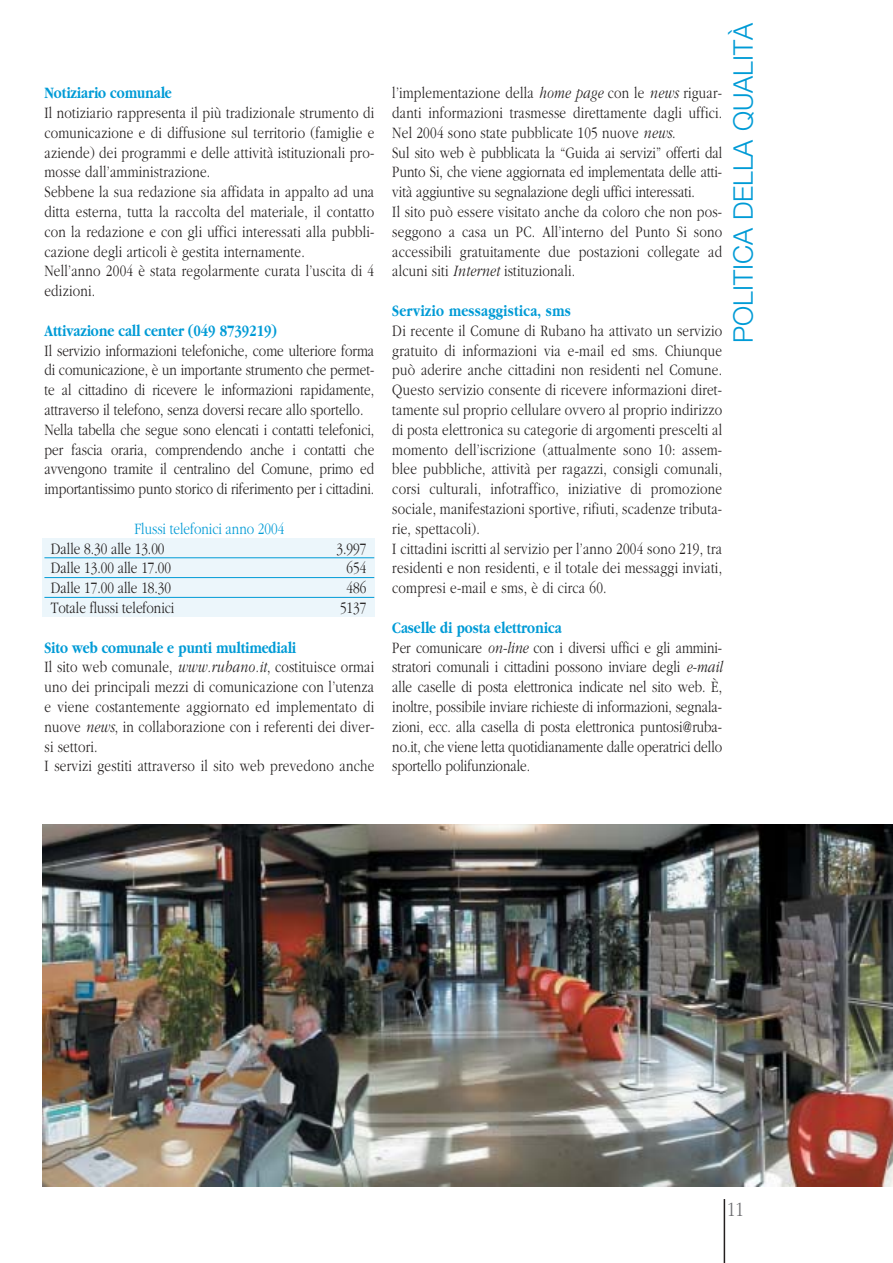
<style>
.page{position:relative;width:893px;height:1263px;background:#fff}
.page>*{position:absolute;margin:0;border:0;box-sizing:border-box;transform-origin:0 0}
.t1{font:300 27px "Helvetica Neue";color:#009bd6}
.t2{font:300 21px "Aplgaram";color:#6c6d70}
.t3{font:300 16.5px/19.8px "Aplgaram";letter-spacing:.015em;color:#231f1f}
.t4{font:700 16.5px "Aplgaram";color:#009bd6}
.t5{font:700 16.5px "Aplgaram";letter-spacing:.02em;color:#009bd6}
.t6{font:300 16.5px "Aplgaram";color:#009bd6}
.s1{font-weight:700;color:#009bd6}
.s2{font-style:italic}
</style>
<div class="page">
<img style="left:43px;top:824px;width:849px;height:362px">
<div style="left:43px;top:539px;width:332px;height:78px;background:#ecf6fb"></div>
<hr style="left:44px;top:558px;width:330px;height:1px;background:#009bd6">
<hr style="left:44px;top:577px;width:330px;height:1px;background:#009bd6">
<hr style="left:44px;top:597px;width:330px;height:1px;background:#009bd6">
<hr style="left:723px;top:1199px;width:2px;height:64px;background:#231f1f">
<p class="t4" style="left:44px;top:86px;width:129px">Notiziario comunale</p>
<p class="t3" style="left:44px;top:104px;width:331px">Il notiziario rappresenta il più tradizionale strumento di comunicazione e di diffusione sul territorio (famiglie e aziende) dei programmi e delle attività istituzionali pro&shy;mosse dall’amministrazione.<br>Sebbene la sua redazione sia affidata in appalto ad una ditta esterna, tutta la raccolta del materiale, il contatto con la redazione e con gli uffici interessati alla pubbli&shy;cazione degli articoli è gestita internamente.<br>Nell’anno 2004 è stata regolarmente curata l’uscita di 4 edizioni.</p>
<p class="t4" style="left:44px;top:324px;width:234px">Attivazione call center (049 8739219)</p>
<p class="t3" style="left:44px;top:342px;width:331px">Il servizio informazioni telefoniche, come ulteriore forma di comunicazione, è un importante strumento che permet&shy;te al cittadino di ricevere le informazioni rapidamente, attraverso il telefono, senza doversi recare allo sportello.<br>Nella tabella che segue sono elencati i contatti telefonici, per fascia oraria, comprendendo anche i contatti che avvengono tramite il centralino del Comune, primo ed importantissimo punto storico di riferimento per i cittadini.</p>
<p class="t6" style="left:134px;top:522px;width:151px">Flussi telefonici anno 2004</p>
<p class="t3" style="left:51px;top:540px;width:115px">Dalle 8.30 alle 13.00</p>
<p class="t3" style="left:336px;top:540px;width:31px">3.997</p>
<p class="t3" style="left:51px;top:560px;width:122px">Dalle 13.00 alle 17.00</p>
<p class="t3" style="left:346px;top:560px;width:21px">654</p>
<p class="t3" style="left:51px;top:579px;width:122px">Dalle 17.00 alle 18.30</p>
<p class="t3" style="left:346px;top:579px;width:21px">486</p>
<p class="t3" style="left:51px;top:599px;width:125px">Totale flussi telefonici</p>
<p class="t3" style="left:340px;top:599px;width:28px">5137</p>
<p class="t3" style="left:44px;top:639px;width:331px"><span class="s1">Sito web comunale e punti multimediali<br></span>Il sito web comunale, <span class="s2">www.rubano.it</span>, costituisce ormai uno dei principali mezzi di comunicazione con l’utenza e viene costantemente aggiornato ed implementato di nuove <span class="s2">news</span>, in collaborazione con i referenti dei diver&shy;si settori.<br>I servizi gestiti attraverso il sito web prevedono anche</p>
<h1 class="t1" style="left:733px;top:343px;width:321px;rotate:-90deg">POLITICA DELLA QUALITÀ</h1>
<p class="t3" style="left:392px;top:84px;width:331px">l’implementazione della <span class="s2">home page</span> con le <span class="s2">news</span> riguar&shy;danti informazioni trasmesse direttamente dagli uffici.<br>Nel 2004 sono state pubblicate 105 nuove <span class="s2">news</span>.<br>Sul sito web è pubblicata la “Guida ai servizi” offerti dal Punto Si, che viene aggiornata ed implementata delle atti&shy;vità aggiuntive su segnalazione degli uffici interessati.<br>Il sito può essere visitato anche da coloro che non pos&shy;seggono a casa un PC. All’interno del Punto Si sono accessibili gratuitamente due postazioni collegate ad alcuni siti <span class="s2">Internet</span> istituzionali.</p>
<p class="t5" style="left:392px;top:304px;width:180px">Servizio messaggistica, sms</p>
<p class="t3" style="left:392px;top:322px;width:331px">Di recente il Comune di Rubano ha attivato un servizio gratuito di informazioni via e-mail ed sms. Chiunque può aderire anche cittadini non residenti nel Comune.<br>Questo servizio consente di ricevere informazioni diret&shy;tamente sul proprio cellulare ovvero al proprio indirizzo di posta elettronica su categorie di argomenti prescelti al momento dell’iscrizione (attualmente sono 10: assem&shy;blee pubbliche, attività per ragazzi, consigli comunali, corsi culturali, infotraffico, iniziative di promozione sociale, manifestazioni sportive, rifiuti, scadenze tributa&shy;rie, spettacoli).<br>I cittadini iscritti al servizio per l’anno 2004 sono 219, tra residenti e non residenti, e il totale dei messaggi inviati, compresi e-mail e sms, è di circa 60.</p>
<p class="t3" style="left:392px;top:619px;width:331px"><span class="s1">Caselle di posta elettronica<br></span>Per comunicare <span class="s2">on-line</span> con i diversi uffici e gli ammini&shy;stratori comunali i cittadini possono inviare degli <span class="s2">e-mail </span>alle caselle di posta elettronica indicate nel sito web. È, inoltre, possibile inviare richieste di informazioni, segnala&shy;zioni, ecc. alla casella di posta elettronica puntosi@ruba&shy;no.it, che viene letta quotidianamente dalle operatrici dello sportello polifunzionale.</p>
<p class="t2" style="left:727px;top:1202px;width:18px">11</p>
</div>
